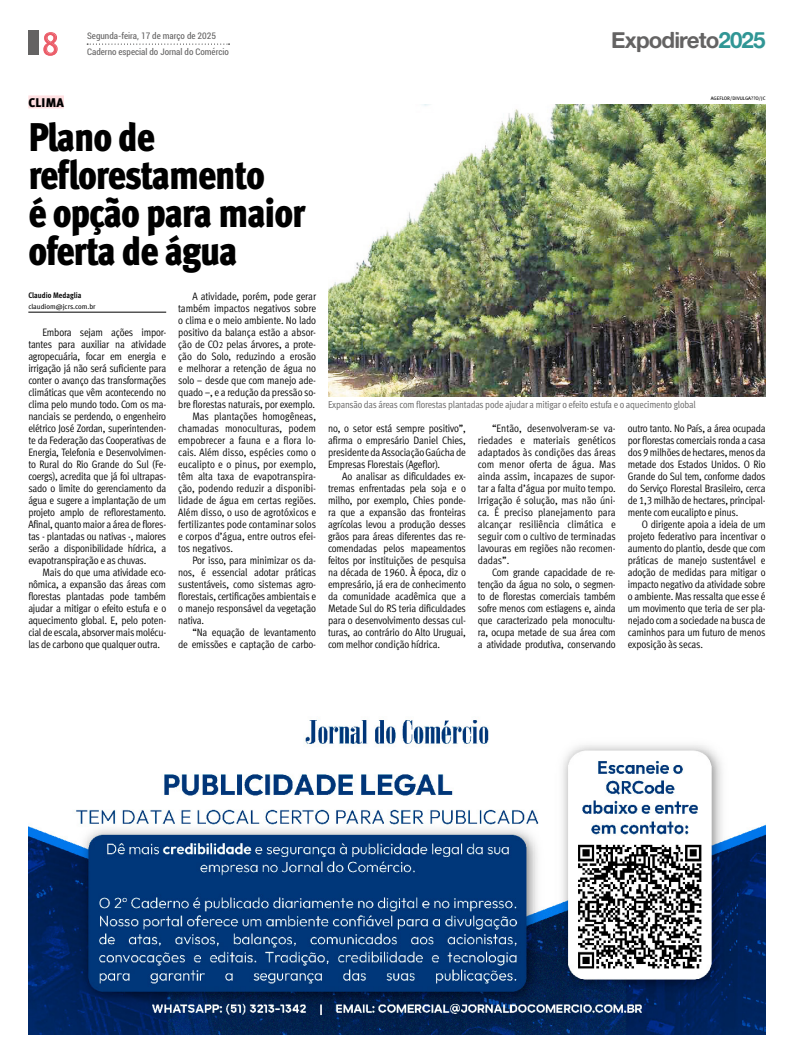
<style>
.page{position:relative;width:794px;height:1063px;background:#fff}
.page>*{position:absolute;margin:0;border:0;box-sizing:border-box;transform-origin:0 0}
.Abre{font:40px/38px "Meta Cond Black LF";letter-spacing:-.03em;color:#000}
.t1{font:33px "Meta Cond Book LF";color:#eb5c68}
.t2{font:22.4px "Alte Haas Grotesk Bold";letter-spacing:-.04em;color:#646363}
.CARTOLA{font:900 12.6px "Meta Cond";letter-spacing:.02em;color:#000;scale:1.11 1}
.TEXTO{font:10.8px/12px "Meta Cond Normal LF";letter-spacing:-.015em;color:#000;text-align:justify}
.Legenda{font:10px "Meta Cond Book LF";letter-spacing:-.02em;color:#706f6f}
.t3{font:condensed 9px "Roboto";color:#646363}
.Assinatura{font:8px "Meta Cond Bold LF";color:#000}
.E-mail{font:7.2px "Meta Cond Book LF";color:#000;scale:1.11 1}
.Crédito{font:5px "Meta Book Caps";color:#000}
.s1{color:#309695}
.s2{font-size:9px}
</style>
<div class="page">
<svg style="left:43px;top:32px;width:15px;height:24px"></svg>
<div style="left:28px;top:31px;width:11px;height:24px;background:#646363"></div>
<svg style="left:87px;top:44px;width:142px;height:1px"></svg>
<div style="left:28px;top:95px;width:36px;height:13px;background:#fedfe1"></div>
<img style="left:328px;top:105px;width:437px;height:291px">
<hr style="left:28px;top:312px;width:138px;height:1px;background:#000">
<img style="left:28px;top:718px;width:737px;height:317px">
<p class="t1" style="left:42px;top:24px;width:18px">8</p>
<p class="t3" style="left:87px;top:29px;width:130px">Segunda-feira, 17 de março de 2025</p>
<p class="t3" style="left:87px;top:45px;width:143px">Caderno especial do Jornal do Comércio</p>
<h3 class="t2" style="left:611px;top:26px;width:156px">Expodireto<span class="s1">2025</span></h3>
<p class="CARTOLA" style="left:28px;top:95px;width:34px">CLIMA</p>
<p class="Abre" style="left:28px;top:118px;width:279px">Plano de reflorestamento<br>é opção para maior oferta de água</p>
<p class="Assinatura" style="left:28px;top:291px;width:54px">Claudio Medaglia</p>
<p class="E-mail" style="left:28px;top:303px;width:62px">claudiom@jcrs.com.br</p>
<p class="TEXTO" style="left:28px;top:326px;width:139px;text-indent:14px">Embora sejam ações impor&shy;tantes para auxiliar na atividade agropecuária, focar em energia e irrigação já não será suficiente para conter o avanço das transformações climáticas que vêm acontecendo no clima pelo mundo todo. Com os ma&shy;nanciais se perdendo, o engenheiro elétrico José Zordan, superintenden&shy;te da Federação das Cooperativas de Energia, Telefonia e Desenvolvimen&shy;to Rural do Rio Grande do Sul (Fe&shy;coergs), acredita que já foi ultrapas&shy;sado o limite do gerenciamento da água e sugere a implantação de um projeto amplo de reflorestamento.<br>Afinal, quanto maior a área de flores&shy;tas - plantadas ou nativas -, maiores serão a disponibilidade hídrica, a evapotranspiração e as chuvas.</p>
<p class="TEXTO" style="left:28px;top:566px;width:139px;text-indent:14px">Mais do que uma atividade eco&shy;nômica, a expansão das áreas com florestas plantadas pode também ajudar a mitigar o efeito estufa e o aquecimento global. E, pelo poten&shy;cial de escala, absorver mais molécu&shy;las de carbono que qualquer outra.</p>
<p class="TEXTO" style="left:178px;top:290px;width:139px;text-indent:14px">A atividade, porém, pode gerar também impactos negativos sobre o clima e o meio ambiente. No lado positivo da balança estão a absor&shy;ção de CO<span class="s2">2</span> pelas árvores, a prote&shy;ção do Solo, reduzindo a erosão e melhorar a retenção de água no solo – desde que com manejo ade&shy;quado –, e a redução da pressão so&shy;bre florestas naturais, por exemplo.</p>
<p class="TEXTO" style="left:178px;top:410px;width:139px;text-indent:14px">Mas plantações homogêneas, chamadas monoculturas, podem empobrecer a fauna e a flora lo&shy;cais. Além disso, espécies como o eucalipto e o pinus, por exemplo, têm alta taxa de evapotranspira&shy;ção, podendo reduzir a disponibi&shy;lidade de água em certas regiões.<br>Além disso, o uso de agrotóxicos e fertilizantes pode contaminar solos e corpos d’água, entre outros efei&shy;tos negativos.</p>
<p class="TEXTO" style="left:178px;top:554px;width:139px;text-indent:14px">Por isso, para minimizar os da&shy;nos, é essencial adotar práticas sustentáveis, como sistemas agro&shy;florestais, certificações ambientais e o manejo responsável da vegetação nativa.</p>
<p class="TEXTO" style="left:178px;top:626px;width:139px;text-align:right">“Na equação de levantamento<br>de emissões e captação de carbo-</p>
<p class="Crédito" style="left:711px;top:95px;width:56px">AGEFLOR/DIVULGA??O/JC</p>
<p class="Legenda" style="left:328px;top:399px;width:369px">Expansão das áreas com florestas plantadas pode ajudar a mitigar o efeito estufa e o aquecimento global</p>
<p class="TEXTO" style="left:328px;top:422px;width:139px">no, o setor está sempre positivo”, afirma o empresário Daniel Chies, presidente da Associação Gaúcha de Empresas Florestais (Ageflor).</p>
<p class="TEXTO" style="left:328px;top:470px;width:139px;text-indent:14px">Ao analisar as dificuldades ex&shy;tremas enfrentadas pela soja e o milho, por exemplo, Chies ponde&shy;ra que a expansão das fronteiras agrícolas levou a produção desses grãos para áreas diferentes das re&shy;comendadas pelos mapeamentos feitos por instituições de pesquisa na década de 1960. À época, diz o empresário, já era de conhecimento da comunidade acadêmica que a Metade Sul do RS teria dificuldades para o desenvolvimento dessas cul&shy;turas, ao contrário do Alto Uruguai, com melhor condição hídrica.</p>
<p class="TEXTO" style="left:478px;top:422px;width:139px;text-indent:14px">“Então, desenvolveram-se va&shy;riedades e materiais genéticos adaptados às condições das áreas com menor oferta de água. Mas ainda assim, incapazes de supor&shy;tar a falta d’água por muito tempo.<br>Irrigação é solução, mas não úni&shy;ca. É preciso planejamento para alcançar resiliência climática e seguir com o cultivo de terminadas lavouras em regiões não recomen&shy;dadas”.</p>
<p class="TEXTO" style="left:478px;top:566px;width:139px;text-indent:14px">Com grande capacidade de re&shy;tenção da água no solo, o segmen&shy;to de florestas comerciais também sofre menos com estiagens e, ainda que caracterizado pela monocultu&shy;ra, ocupa metade de sua área com a atividade produtiva, conservando</p>
<p class="TEXTO" style="left:628px;top:422px;width:139px">outro tanto. No País, a área ocupada por florestas comerciais ronda a casa dos 9 milhões de hectares, menos da metade dos Estados Unidos. O Rio Grande do Sul tem, conforme dados do Serviço Florestal Brasileiro, cerca de 1,3 milhão de hectares, principal&shy;mente com eucalipto e pinus.</p>
<p class="TEXTO" style="left:628px;top:518px;width:139px;text-indent:14px">O dirigente apoia a ideia de um projeto federativo para incentivar o aumento do plantio, desde que com práticas de manejo sustentável e adoção de medidas para mitigar o impacto negativo da atividade sobre o ambiente. Mas ressalta que esse é um movimento que teria de ser pla&shy;nejado com a sociedade na busca de caminhos para um futuro de menos exposição às secas.</p>
</div>
